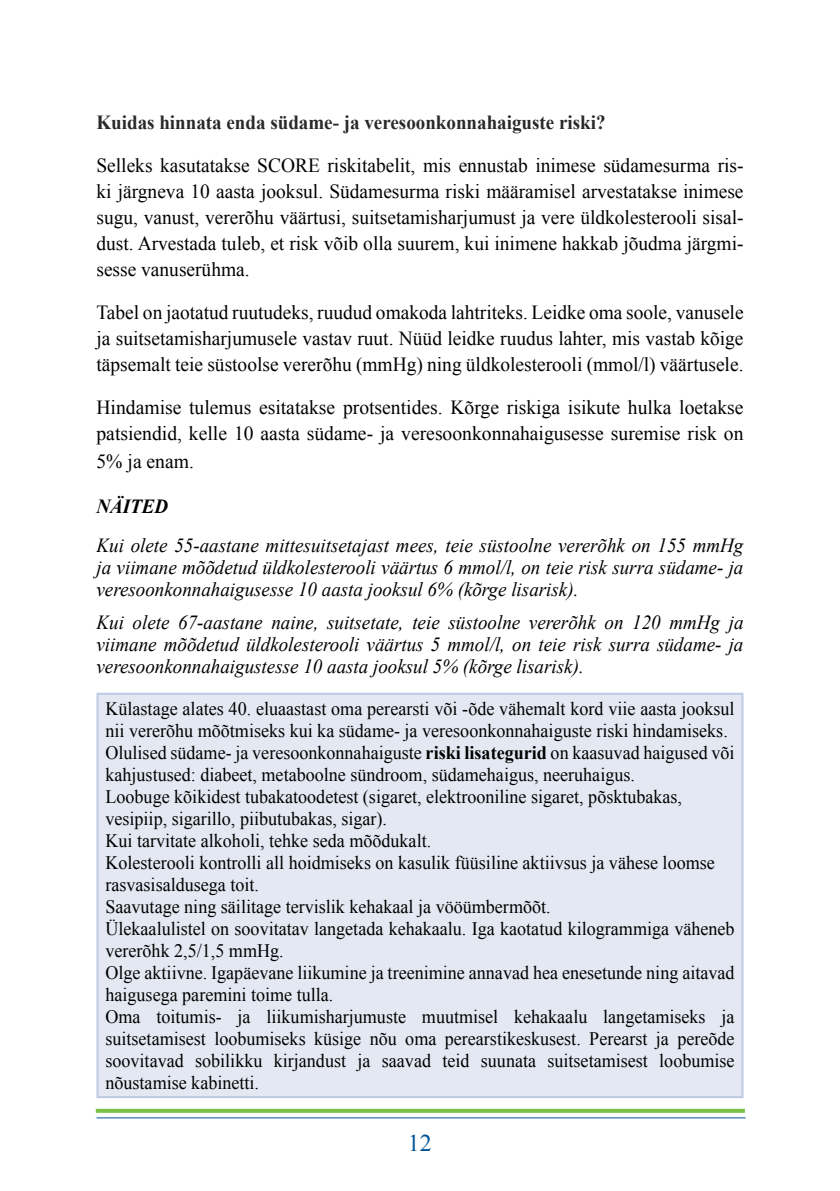
<style>
.page{position:relative;width:840px;height:1191px;background:#fff}
.page>*{position:absolute;margin:0;border:0;box-sizing:border-box;transform-origin:0 0}
.t1{font:24px "Times New Roman";color:#005596}
.t2{font:20px/26px "Times New Roman";color:#000;text-align:justify}
.t3{font:italic 20px/22px "Times New Roman";color:#000;text-align:justify;scale:.95 1}
.t4{font:700 20px "Times New Roman";color:#292929;scale:.95 1}
.t5{font:italic 700 20px "Times New Roman";color:#000;scale:.95 1}
.t6{font:19px/22px "Times New Roman";color:#000;scale:.95 1}
.s1{font-weight:700}
</style>
<div class="page">
<svg style="left:96px;top:1108px;width:648px;height:4px;background:#95cd69"></svg>
<hr style="left:96px;top:1117px;width:649px;height:1px;background:#005596">
<div style="left:97px;top:694px;width:645px;height:403px;background:#e4e8f2"></div>
<hr style="left:96px;top:693px;width:647px;height:2px;background:#becae2">
<hr style="left:96px;top:695px;width:2px;height:401px;background:#becae2">
<hr style="left:741px;top:695px;width:2px;height:401px;background:#becae2">
<hr style="left:96px;top:1096px;width:647px;height:2px;background:#becae2">
<p class="t4" style="left:96px;top:108px;width:537px">Kuidas hinnata enda südame- ja veresoonkonnahaiguste riski?</p>
<p class="t2" style="left:96px;top:152px;width:648px">Selleks kasutatakse SCORE riskitabelit, mis ennustab inimese südamesurma ris&shy;ki järgneva 10 aasta jooksul. Südamesurma riski määramisel arvestatakse inimese sugu, vanust, vererõhu väärtusi, suitsetamisharjumust ja vere üldkolesterooli sisal&shy;dust. Arvestada tuleb, et risk võib olla suurem, kui inimene hakkab jõudma järgmi&shy;sesse vanuserühma.</p>
<p class="t2" style="left:96px;top:299px;width:648px">Tabel on jaotatud ruutudeks, ruudud omakoda lahtriteks. Leidke oma soole, vanusele ja suitsetamisharjumusele vastav ruut. Nüüd leidke ruudus lahter, mis vastab kõige täpsemalt teie süstoolse vererõhu (mmHg) ning üldkolesterooli (mmol/l) väärtusele.</p>
<p class="t2" style="left:96px;top:394px;width:648px">Hindamise tulemus esitatakse protsentides. Kõrge riskiga isikute hulka loetakse patsiendid, kelle 10 aasta südame- ja veresoonkonnahaigusesse suremise risk on</p>
<p class="t2" style="left:96px;top:448px;width:99px">5% ja enam.</p>
<p class="t5" style="left:96px;top:492px;width:77px">NÄITED</p>
<p class="t3" style="left:96px;top:534px;width:682px">Kui olete 55-aastane mittesuitsetajast mees, teie süstoolne vererõhk on 155 mmHg ja viimane mõõdetud üldkolesterooli väärtus 6 mmol/l, on teie risk surra südame- ja veresoonkonnahaigusesse 10 aasta jooksul 6% (kõrge lisarisk).</p>
<p class="t3" style="left:96px;top:611px;width:682px">Kui olete 67-aastane naine, suitsetate, teie süstoolne vererõhk on 120 mmHg ja viimane mõõdetud üldkolesterooli väärtus 5 mmol/l, on teie risk surra südame- ja veresoonkonnahaigustesse 10 aasta jooksul 5% (kõrge lisarisk).</p>
<p class="t6" style="left:105px;top:697px;width:663px">Külastage alates 40. eluaastast oma perearsti või -õde vähemalt kord viie aasta jooksul nii vererõhu mõõtmiseks kui ka südame- ja veresoonkonnahaiguste riski hindamiseks.<br>Olulised südame- ja veresoonkonnahaiguste <span class="s1">riski lisategurid</span> on kaasuvad haigused või kahjustused: diabeet, metaboolne sündroom, südamehaigus, neeruhaigus.<br>Loobuge kõikidest tubakatoodetest (sigaret, elektrooniline sigaret, põsktubakas, vesipiip, sigarillo, piibutubakas, sigar).<br>Kui tarvitate alkoholi, tehke seda mõõdukalt.<br>Kolesterooli kontrolli all hoidmiseks on kasulik füüsiline aktiivsus ja vähese loomse rasvasisaldusega toit.<br>Saavutage ning säilitage tervislik kehakaal ja vööümbermõõt.<br>Ülekaalulistel on soovitatav langetada kehakaalu. Iga kaotatud kilogrammiga väheneb vererõhk 2,5/1,5 mmHg.<br>Olge aktiivne. Igapäevane liikumine ja treenimine annavad hea enesetunde ning aitavad haigusega paremini toime tulla.<br>Oma toitumis- ja liikumisharjumuste muutmisel kehakaalu langetamiseks ja suitsetamisest loobumiseks küsige nõu oma perearstikeskusest. Perearst ja pereõde soovitavad sobilikku kirjandust ja saavad teid suunata suitsetamisest loobumise nõustamise kabinetti.</p>
<p class="t1" style="left:408px;top:1126px;width:25px">12</p>
</div>
